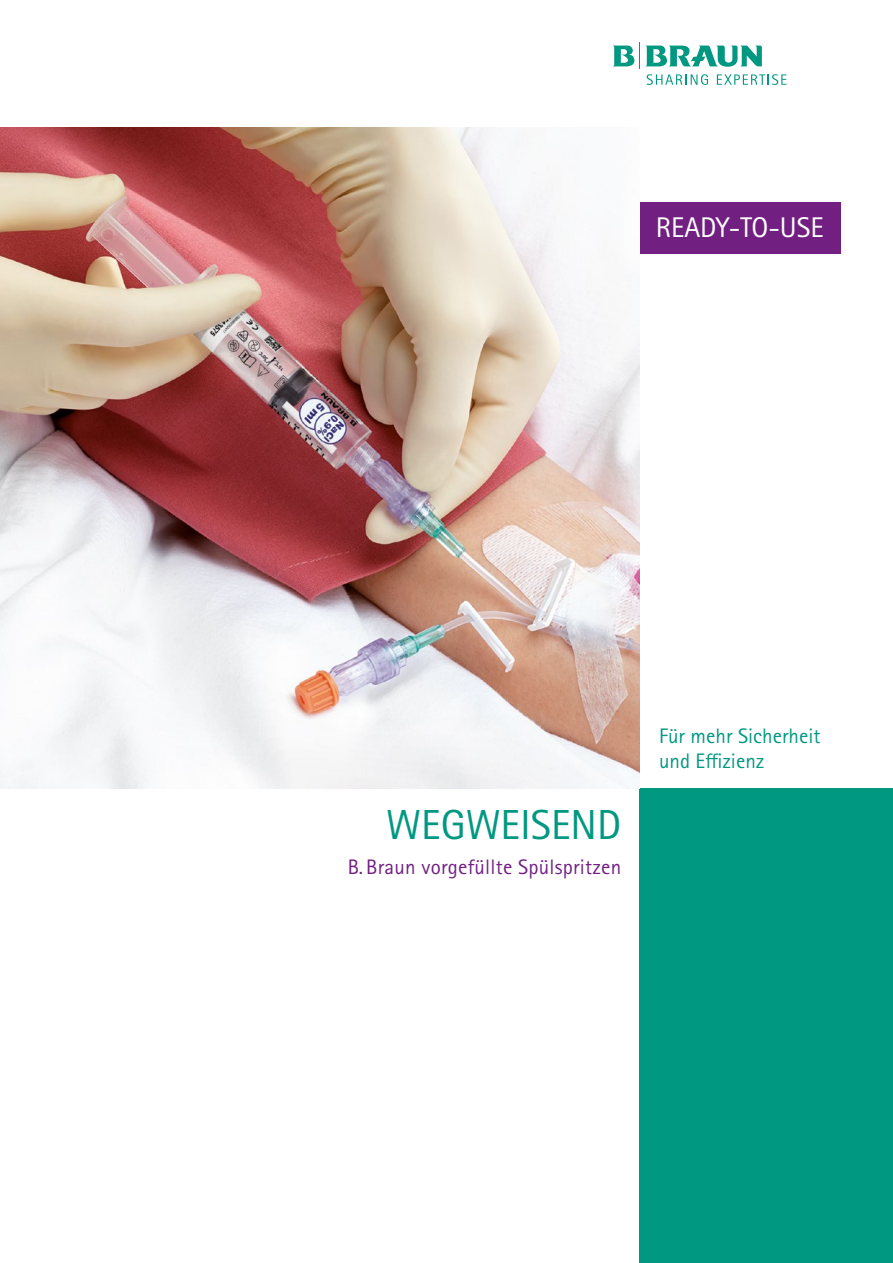
<style>
.page{position:relative;width:893px;height:1263px;background:#fff}
.page>*{position:absolute;margin:0;border:0;box-sizing:border-box;transform-origin:0 0}
.t1{font:42px "Rotis Sans Serif Pro";color:#009881}
.t2{font:28.5px "Rotis Sans Serif Pro";color:#fff}
.t3{font:21px "Rotis Sans Serif Pro";letter-spacing:.01em;color:#712082}
.t4{font:21px/25.5px "Rotis Sans Serif Pro";color:#009881}
</style>
<div class="page">
<div style="left:640px;top:789px;width:253px;height:474px;background:#009881"></div>
<img style="left:0;top:127px;width:640px;height:662px">
<div style="left:640px;top:202px;width:201px;height:51px;background:#712082"></div>
<h2 class="t2" style="left:656px;top:211px;width:169px">READY-TO-USE</h2>
<h1 class="t1" style="left:386px;top:800px;width:236px">WEGWEISEND</h1>
<p class="t3" style="left:348px;top:855px;width:275px">B. Braun vorgefüllte Spülspritzen</p>
<p class="t4" style="left:659px;top:723px;width:163px">Für mehr Sicherheit und Effizienz</p>
</div>
